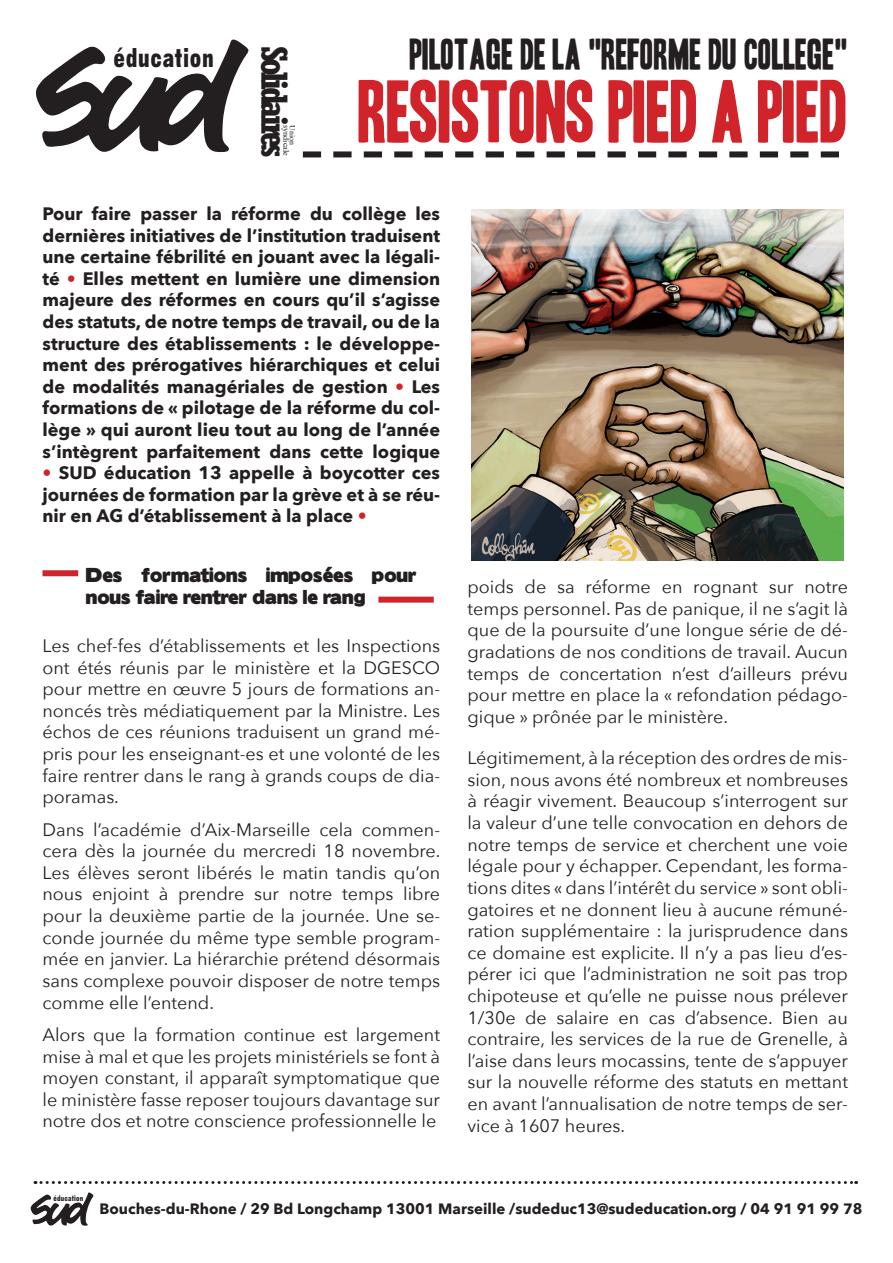
<style>
.page{position:relative;width:893px;height:1263px;background:#fff}
.page>*{position:absolute;margin:0;border:0;box-sizing:border-box;transform-origin:0 0}
.t1{font:76.5px "Headline One HPLHS";letter-spacing:-.01em;color:#d1232a}
.t2{font:37.5px "Headline One HPLHS";color:#231f20}
.t3{font:700 condensed 37.2px "Rockwell Std";letter-spacing:-.105em;color:#231f20}
.t4{font:26.55px "Gothic No 13 BT";letter-spacing:.025em;color:#231f20}
.t5{font:18px/21.6px "Avenir Next";color:#231f20;text-align:justify}
.t6{font:700 18px/21.6px "Avenir Next";color:#231f20;text-align:justify}
.t7{font:18px/21.6px "Boris Black Bloxx";color:#231f20}
.t8{font:700 15px "Avenir Next";color:#231f20}
.t9{font:8.4px "Times";letter-spacing:-.015em;color:#231f20}
.t10{font:7.8px "Gothic No 13 BT";letter-spacing:.025em;color:#231f20}
.t11{font:7.8px "Times";letter-spacing:.01em;color:#231f20}
.s1{color:#d1232a}
</style>
<div class="page">
<svg style="left:35px;top:40px;width:214px;height:112px"></svg>
<svg style="left:303px;top:151px;width:536px;height:6px"></svg>
<svg style="left:35px;top:1181px;width:822px;height:3px"></svg>
<svg style="left:30px;top:1192px;width:64px;height:34px"></svg>
<img style="left:472px;top:209px;width:371px;height:352px">
<div style="left:43px;top:570px;width:35px;height:6px;background:#d1232a"></div>
<div style="left:378px;top:597px;width:56px;height:6px;background:#d1232a"></div>
<p class="t4" style="left:114px;top:41px;width:102px">éducation</p>
<p class="t2" style="left:410px;top:37px;width:440px">PILOTAGE DE LA "REFORME DU COLLEGE"</p>
<p class="t1" style="left:359px;top:75px;width:491px">RESISTONS PIED A PIED</p>
<p class="t3" style="left:296px;top:46px;width:113px;rotate:90deg">Solidaires</p>
<p class="t9" style="left:294px;top:125px;width:32px;rotate:90deg">syndicale</p>
<p class="t11" style="left:300px;top:125px;width:21px;rotate:90deg">Union</p>
<p class="t6" style="left:43px;top:203px;width:399px">Pour faire passer la réforme du collège les dernières initiatives de l’institution traduisent une certaine fébrilité en jouant avec la légali&shy;té <span class="s1">•</span> Elles mettent en lumière une dimension majeure des réformes en cours qu’il s’agisse des statuts, de notre temps de travail, ou de la structure des établissements : le développe&shy;ment des prérogatives hiérarchiques et celui de modalités managériales de gestion <span class="s1">•</span> Les formations de « pilotage de la réforme du col&shy;lège » qui auront lieu tout au long de l’année s’intègrent parfaitement dans cette logique</p>
<p class="t6" style="left:43px;top:462px;width:399px"><span class="s1">•</span> SUD éducation 13 appelle à boycotter ces journées de formation par la grève et à se réu&shy;nir en AG d’établissement à la place <span class="s1">•</span></p>
<p class="t7" style="left:86px;top:565px;width:332px">Des formations imposées pour nous faire rentrer dans le rang</p>
<p class="t5" style="left:43px;top:634px;width:399px">Les chef-fes d’établissements et les Inspections ont étés réunis par le ministère et la DGESCO pour mettre en œuvre 5 jours de formations an&shy;noncés très médiatiquement par la Ministre. Les échos de ces réunions traduisent un grand mé&shy;pris pour les enseignant-es et une volonté de les faire rentrer dans le rang à grands coups de dia&shy;poramas.</p>
<p class="t5" style="left:43px;top:818px;width:400px">Dans l’académie d’Aix-Marseille cela commen&shy;cera dès la journée du mercredi 18 novembre.<br>Les élèves seront libérés le matin tandis qu’on nous enjoint à prendre sur notre temps libre pour la deuxième partie de la journée. Une se&shy;conde journée du même type semble program&shy;mée en janvier. La hiérarchie prétend désormais sans complexe pouvoir disposer de notre temps comme elle l’entend.</p>
<p class="t5" style="left:43px;top:1023px;width:399px">Alors que la formation continue est largement mise à mal et que les projets ministériels se font à moyen constant, il apparaît symptomatique que le ministère fasse reposer toujours davantage sur</p>
<p class="t5" style="left:43px;top:1109px;width:395px">notre dos et notre conscience professionnelle le</p>
<p class="t5" style="left:467px;top:575px;width:382px">poids de sa réforme en rognant sur notre temps personnel. Pas de panique, il ne s’agit là que de la poursuite d’une longue série de dé&shy;gradations de nos conditions de travail. Aucun temps de concertation n’est d’ailleurs prévu pour mettre en place la « refondation pédago&shy;gique » prônée par le ministère.</p>
<p class="t5" style="left:467px;top:746px;width:382px">Légitimement, à la réception des ordres de mis&shy;sion, nous avons été nombreux et nombreuses à réagir vivement. Beaucoup s’interrogent sur la valeur d’une telle convocation en dehors de notre temps de service et cherchent une voie légale pour y échapper. Cependant, les forma&shy;tions dites « dans l’intérêt du service » sont obli&shy;gatoires et ne donnent lieu à aucune rémuné&shy;ration supplémentaire : la jurisprudence dans ce domaine est explicite. Il n’y a pas lieu d’es&shy;pérer ici que l’administration ne soit pas trop chipoteuse et qu’elle ne puisse nous prélever 1/30e de salaire en cas d’absence. Bien au contraire, les services de la rue de Grenelle, à l’aise dans leurs mocassins, tente de s’appuyer sur la nouvelle réforme des statuts en mettant en avant l’annualisation de notre temps de ser&shy;vice à 1607 heures.</p>
<p class="t10" style="left:54px;top:1193px;width:31px">éducation</p>
<p class="t8" style="left:99px;top:1195px;width:764px">Bouches-du-Rhone / 29 Bd Longchamp 13001 Marseille /sudeduc13@sudeducation.org / 04 91 91 99 78</p>
</div>
